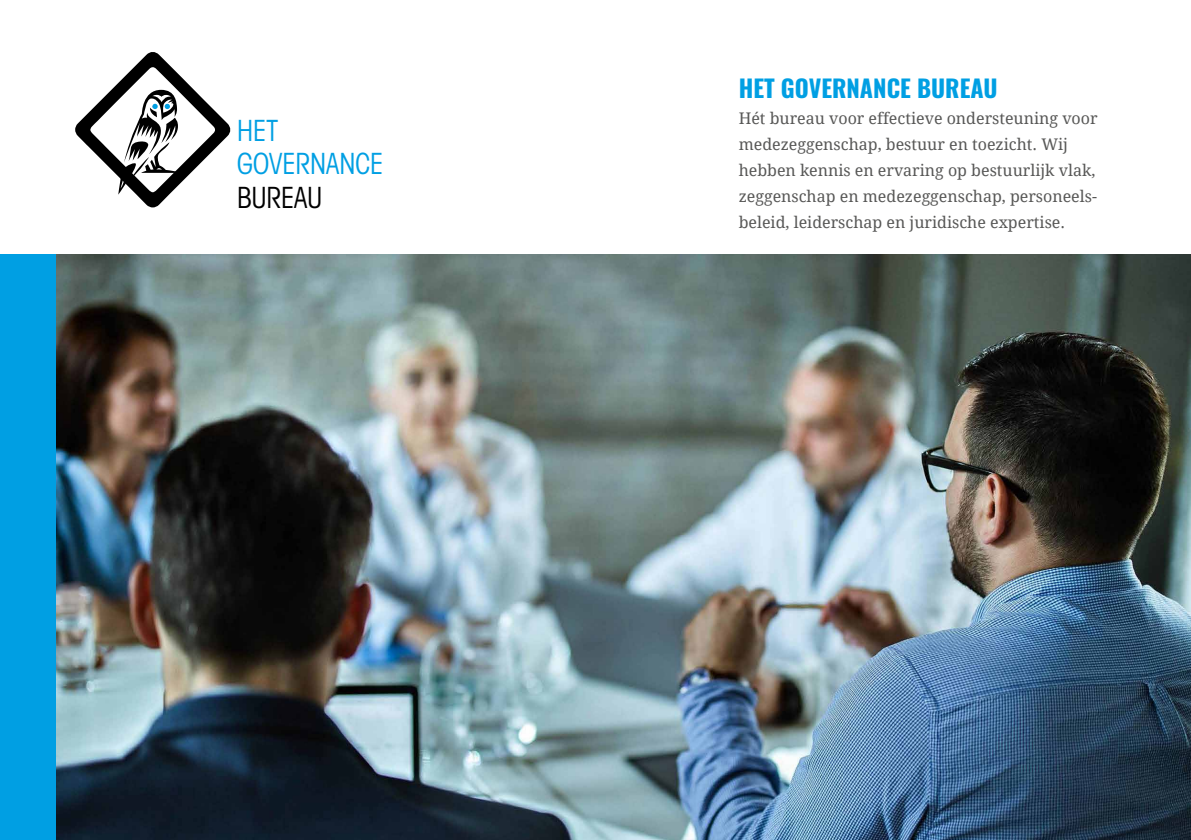
<style>
.page{position:relative;width:1191px;height:840px;background:#fff}
.page>*{position:absolute;margin:0;border:0;box-sizing:border-box;transform-origin:0 0}
.t1{font:condensed 29.2px/33.4px "Avant Garde";color:#009fe3;scale:.9 1}
.t2{font:condensed 29.2px "Avant Garde";color:#000;scale:.9 1}
.t3{font:700 24px "Oswald";color:#009fe3}
.t4{font:16px/26px "Droid Serif";color:#575756}
</style>
<div class="page">
<hr style="left:1190px;top:0;width:1px;height:839px;background:#d6d6d6">
<img style="left:56px;top:254px;width:1135px;height:585px">
<div style="left:0;top:254px;width:56px;height:585px;background:#009fe3"></div>
<svg style="left:75px;top:52px;width:156px;height:155px"></svg>
<h1 class="t1" style="left:237px;top:113px;width:164px">HET<br>GOVERNANCE</h1>
<h1 class="t2" style="left:237px;top:179px;width:96px">BUREAU</h1>
<h2 class="t3" style="left:738px;top:76px;width:260px">HET GOVERNANCE BUREAU</h2>
<p class="t4" style="left:738px;top:105px;width:360px">Hét bureau voor effectieve ondersteuning voor medezeggenschap, bestuur en toezicht. Wij hebben kennis en ervaring op bestuurlijk vlak, zeggenschap en medezeggenschap, personeels&shy;beleid, leiderschap en juridische expertise.</p>
</div>
